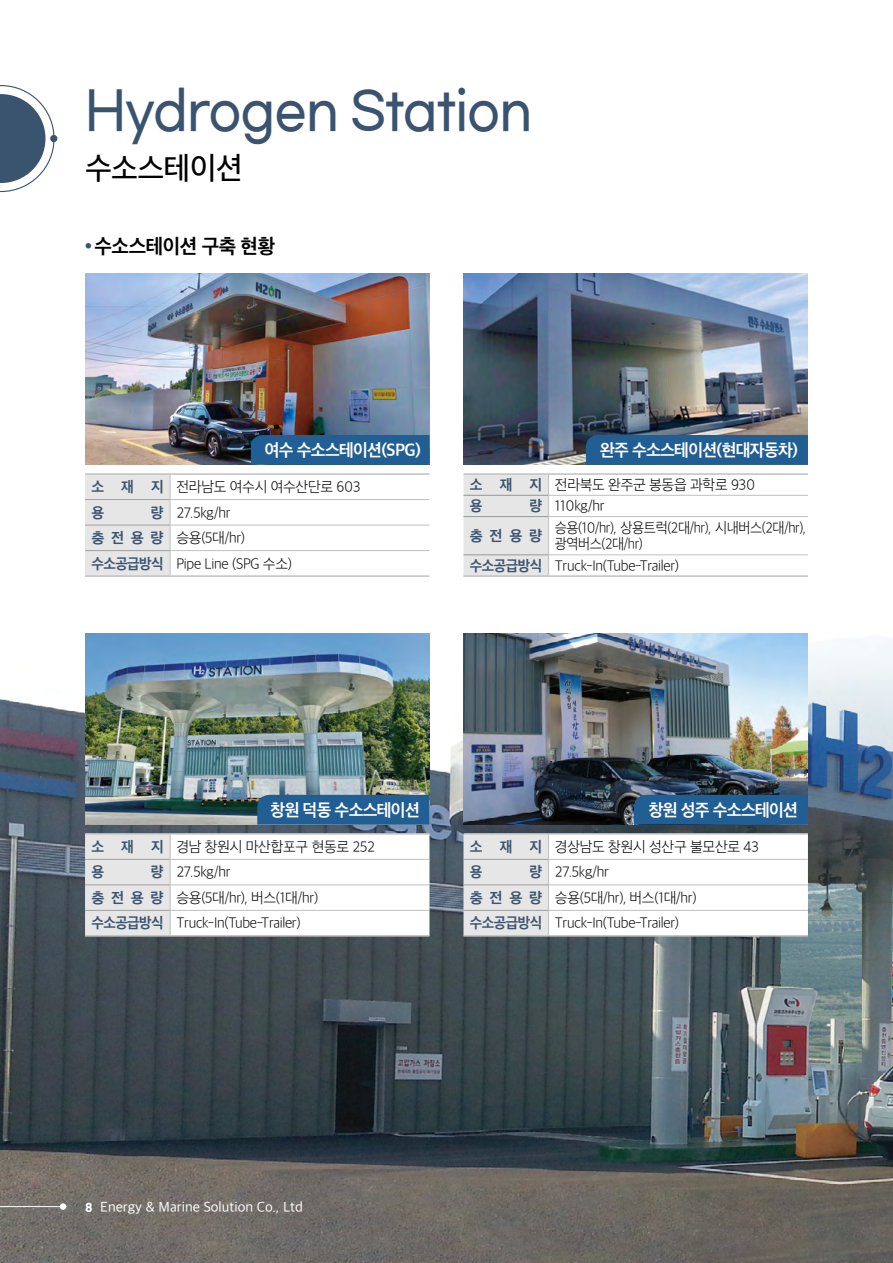
<style>
.page{position:relative;width:893px;height:1263px;background:#fff}
.page>*{position:absolute;margin:0;border:0;box-sizing:border-box;transform-origin:0 0}
.t1{font:52.5px "Gmarket Sans TTF Medium";letter-spacing:-.02em;color:#3a536f;scale:.92 1}
.t2{font:30px "SD Gothic Neoa e Md";letter-spacing:-.02em;color:#000}
.t3{font:19.5px "SD Gothic Neoa g Bd";letter-spacing:-.02em;color:#000}
.t4{font:16.5px "SD Gothic Neoa g Bd";letter-spacing:-.04em;color:#fff}
.t5{font:14.25px/25.5px "SD Gothic Neoa b Ult Lt";letter-spacing:-.02em;color:#000}
.t6{font:14.25px/16.5px "SD Gothic Neoa b Ult Lt";letter-spacing:-.02em;color:#000;scale:.92 1}
.t7{font:14.25px "SD Gothic Neoa g Bd";color:#3a536f}
.t8{font:13.5px "SD Gothic Neoa d Rg";color:#fff}
.s1{font-family:"SD Gothic Neoa g Bd";color:#3a536f}
.s2{font-family:"DIN Next LT Pro";font-weight:700}
</style>
<div class="page">
<img style="left:0;top:460px;width:893px;height:803px">
<img style="left:85px;top:633px;width:344px;height:191px">
<div style="left:257px;top:795px;width:172px;height:29px;background:#215e94"></div>
<img style="left:463px;top:633px;width:345px;height:191px">
<div style="left:634px;top:795px;width:174px;height:29px;background:#215e94"></div>
<svg style="left:85px;top:834px;width:344px;height:101px"></svg>
<hr style="left:85px;top:833px;width:85px;height:1px;background:#bfc0c0">
<hr style="left:170px;top:833px;width:259px;height:1px;background:#bfc0c0">
<hr style="left:85px;top:935px;width:85px;height:2px;background:#bfc0c0">
<hr style="left:170px;top:935px;width:259px;height:2px;background:#bfc0c0">
<hr style="left:85px;top:859px;width:85px;height:1px;background:#9fa0a0">
<hr style="left:85px;top:885px;width:85px;height:1px;background:#9fa0a0">
<hr style="left:85px;top:910px;width:85px;height:1px;background:#9fa0a0">
<svg style="left:463px;top:834px;width:345px;height:101px"></svg>
<hr style="left:463px;top:833px;width:86px;height:1px;background:#bfc0c0">
<hr style="left:549px;top:833px;width:259px;height:1px;background:#bfc0c0">
<hr style="left:463px;top:935px;width:86px;height:2px;background:#bfc0c0">
<hr style="left:549px;top:935px;width:259px;height:2px;background:#bfc0c0">
<hr style="left:463px;top:859px;width:85px;height:1px;background:#9fa0a0">
<hr style="left:463px;top:885px;width:85px;height:1px;background:#9fa0a0">
<hr style="left:463px;top:910px;width:85px;height:1px;background:#9fa0a0">
<img style="left:463px;top:273px;width:345px;height:192px">
<img style="left:85px;top:273px;width:344px;height:192px">
<div style="left:251px;top:435px;width:178px;height:30px;background:#215e94"></div>
<div style="left:586px;top:435px;width:222px;height:30px;background:#215e94"></div>
<hr style="left:170px;top:499px;width:259px;height:1px;background:#bfc0c0">
<hr style="left:170px;top:525px;width:259px;height:1px;background:#bfc0c0">
<hr style="left:170px;top:550px;width:259px;height:1px;background:#bfc0c0">
<div style="left:85px;top:475px;width:86px;height:100px;background:#e6e6e6"></div>
<hr style="left:85px;top:473px;width:85px;height:2px;background:#bfc0c0">
<hr style="left:170px;top:473px;width:259px;height:2px;background:#bfc0c0">
<hr style="left:85px;top:575px;width:85px;height:2px;background:#bfc0c0">
<hr style="left:170px;top:575px;width:259px;height:2px;background:#bfc0c0">
<hr style="left:85px;top:499px;width:85px;height:1px;background:#9fa0a0">
<hr style="left:85px;top:525px;width:85px;height:1px;background:#9fa0a0">
<hr style="left:85px;top:550px;width:85px;height:1px;background:#9fa0a0">
<hr style="left:548px;top:495px;width:260px;height:1px;background:#bfc0c0">
<hr style="left:548px;top:516px;width:260px;height:1px;background:#bfc0c0">
<hr style="left:548px;top:555px;width:260px;height:1px;background:#bfc0c0">
<div style="left:463px;top:475px;width:86px;height:100px;background:#e6e6e6"></div>
<hr style="left:463px;top:473px;width:86px;height:2px;background:#bfc0c0">
<hr style="left:549px;top:473px;width:259px;height:2px;background:#bfc0c0">
<hr style="left:463px;top:575px;width:86px;height:2px;background:#bfc0c0">
<hr style="left:549px;top:575px;width:259px;height:2px;background:#bfc0c0">
<hr style="left:463px;top:495px;width:85px;height:1px;background:#989999">
<hr style="left:463px;top:516px;width:85px;height:1px;background:#989999">
<hr style="left:463px;top:555px;width:85px;height:1px;background:#989999">
<hr style="left:0;top:1206px;width:66px;height:1px;background:#fff">
<div style="left:60px;top:1203px;width:6px;height:7px;background:#fff;border-radius:50%"></div>
<div style="left:50px;top:135px;width:7px;height:7px;background:#3a536f;border-radius:50%"></div>
<svg style="left:0;top:85px;width:55px;height:107px"></svg>
<h1 class="t1" style="left:85px;top:83px;width:487px">Hydrogen Station</h1>
<h2 class="t2" style="left:85px;top:153px;width:159px">수소스테이션</h2>
<h3 class="t3" style="left:85px;top:236px;width:192px"><sup>●</sup> 수소스테이션 구축 현황</h3>
<p class="t4" style="left:265px;top:442px;width:158px">여수 수소스테이션(SPG)</p>
<p class="t4" style="left:600px;top:442px;width:199px">완주 수소스테이션(현대자동차)</p>
<p class="t5" style="left:91px;top:474px;width:271px"><span class="s1">소 재 지</span> 전라남도 여수시 여수산단로 603</p>
<p class="t7" style="left:91px;top:505px;width:14px">용</p>
<p class="t5" style="left:470px;top:472px;width:287px"><span class="s1">소 재 지</span> 전라북도 완주군 봉동읍 과학로 930</p>
<p class="t7" style="left:470px;top:499px;width:14px">용</p>
<p class="t5" style="left:529px;top:493px;width:77px"><span class="s1">량</span> 110kg/hr</p>
<p class="t7" style="left:470px;top:529px;width:74px">충전용량</p>
<p class="t6" style="left:555px;top:519px;width:274px">승용(10/hr), 상용트럭(2대/hr), 시내버스(2대/hr), 광역버스(2대/hr)</p>
<p class="t5" style="left:470px;top:553px;width:211px"><span class="s1">수소공급방식</span> Truck-In(Tube-Trailer)</p>
<p class="t5" style="left:91px;top:500px;width:202px;text-indent:60px"><span class="s1">량</span> 27.5kg/hr<br><span class="s1">충 전 용 량</span> 승용(5대/hr) <span class="s1">수소공급방식</span> Pipe Line (SPG 수소)</p>
<p class="t4" style="left:271px;top:801px;width:151px">창원 덕동 수소스테이션</p>
<p class="t4" style="left:649px;top:801px;width:151px">창원 성주 수소스테이션</p>
<p class="t5" style="left:91px;top:834px;width:285px"><span class="s1">소 재 지</span> 경남 창원시 마산합포구 현동로 252</p>
<p class="t7" style="left:91px;top:865px;width:14px">용</p>
<p class="t5" style="left:470px;top:834px;width:291px"><span class="s1">소 재 지</span> 경상남도 창원시 성산구 불모산로 43</p>
<p class="t7" style="left:470px;top:865px;width:14px">용</p>
<p class="t5" style="left:91px;top:859px;width:228px;text-indent:60px"><span class="s1">량</span> 27.5kg/hr<br><span class="s1">충 전 용 량</span> 승용(5대/hr), 버스(1대/hr) <span class="s1">수소공급방식</span> Truck-In(Tube-Trailer)</p>
<p class="t5" style="left:470px;top:859px;width:228px;text-indent:60px"><span class="s1">량</span> 27.5kg/hr<br><span class="s1">충 전 용 량</span> 승용(5대/hr), 버스(1대/hr) <span class="s1">수소공급방식</span> Truck-In(Tube-Trailer)</p>
<p class="t8" style="left:85px;top:1200px;width:220px"><span class="s2">8</span> Energy &amp; Marine Solution Co., Ltd</p>
</div>
